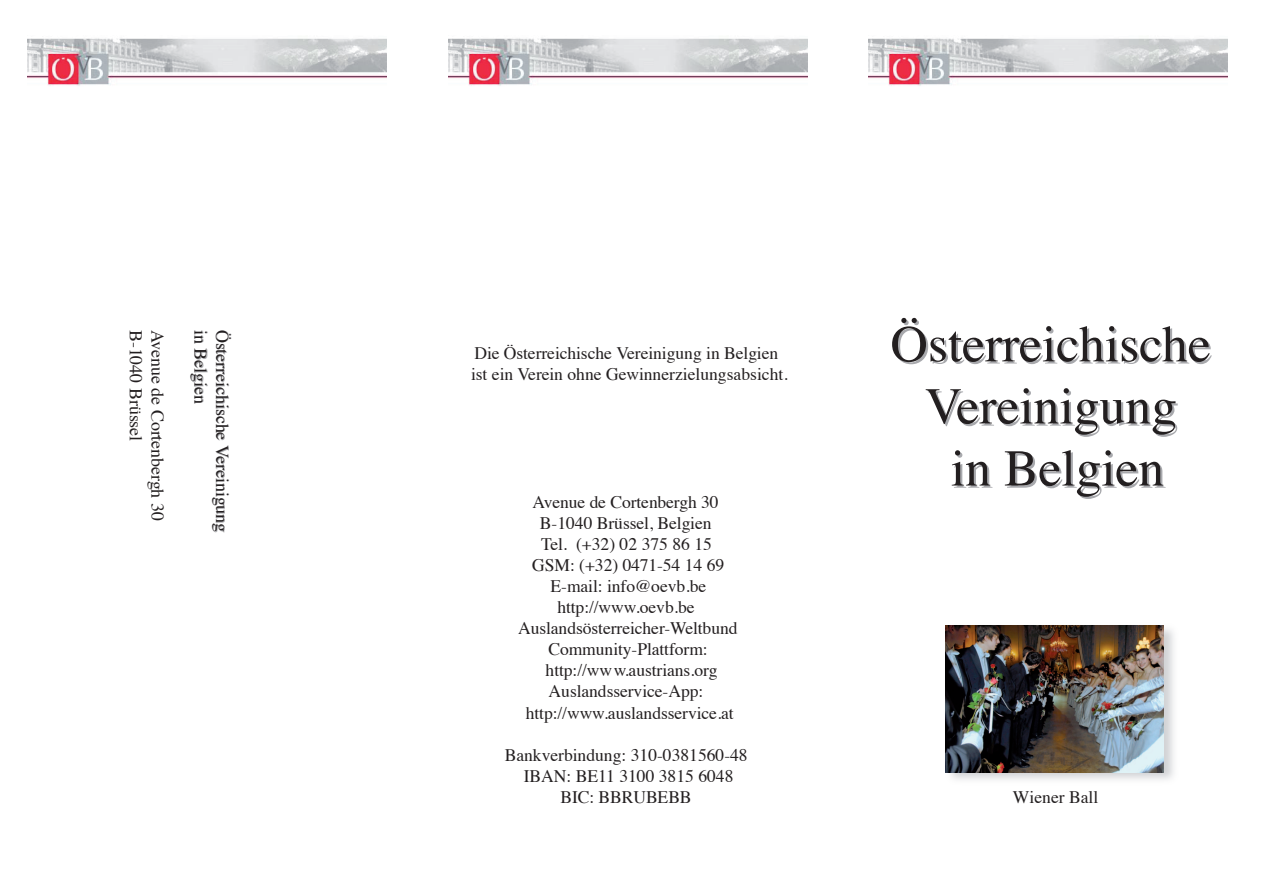
<style>
.page{position:relative;width:1263px;height:893px;background:#fff}
.page>*{position:absolute;margin:0;border:0;box-sizing:border-box;transform-origin:0 0}
.t1{font:51.75px/62.1px "Times";color:#231f20;text-align:center}
.t2{font:18px/21.6px "Times";letter-spacing:-.005em;color:#231f20}
.t3{font:17.55px/21px "Times";letter-spacing:-.005em;color:#231f20;text-align:center}
.s1{color:#a8a9ad}
</style>
<div class="page">
<img style="left:448px;top:38px;width:359px;height:48px">
<img style="left:27px;top:38px;width:359px;height:48px">
<img style="left:869px;top:38px;width:359px;height:48px">
<img style="left:945px;top:625px;width:229px;height:155px">
<img style="left:945px;top:626px;width:218px;height:146px">
<p class="t2" style="left:170px;top:330px;width:193px;rotate:90deg">Avenue de Cortenbergh 30<br>B-1040 Brüssel</p>
<p class="t2" style="left:235px;top:330px;width:204px;rotate:90deg"><span class="s1">Ö</span>sterreichische Vereinigung in Belgien</p>
<p class="t3" style="left:471px;top:341px;width:318px;text-align:left">Die Österreichische Vereinigung in Belgien ist ein Verein ohne Gewinnerzielungsabsicht.</p>
<p class="t3" style="left:518px;top:490px;width:221px">Avenue de Cortenbergh 30<br>B-1040 Brüssel, Belgien<br>Tel. (+32) 02 375 86 15<br>GSM: (+32) 0471-54 14 69<br>E-mail: info@oevb.be http://www.oevb.be<br>Auslandsösterreicher-Weltbund<br>Community-Plattform: http://www.austrians.org<br>Auslandsservice-App: http://www.auslandsservice.at</p>
<p class="t3" style="left:505px;top:743px;width:244px">Bankverbindung: 310-0381560-48<br>IBAN: BE11 3100 3815 6048<br>BIC: BBRUBEBB</p>
<h1 class="t1" style="left:890px;top:308px;width:322px">Österreichische<br>Vereinigung<br>in Belgien</h1>
<p class="t3" style="left:1013px;top:785px;width:87px">Wiener Ball</p>
</div>
